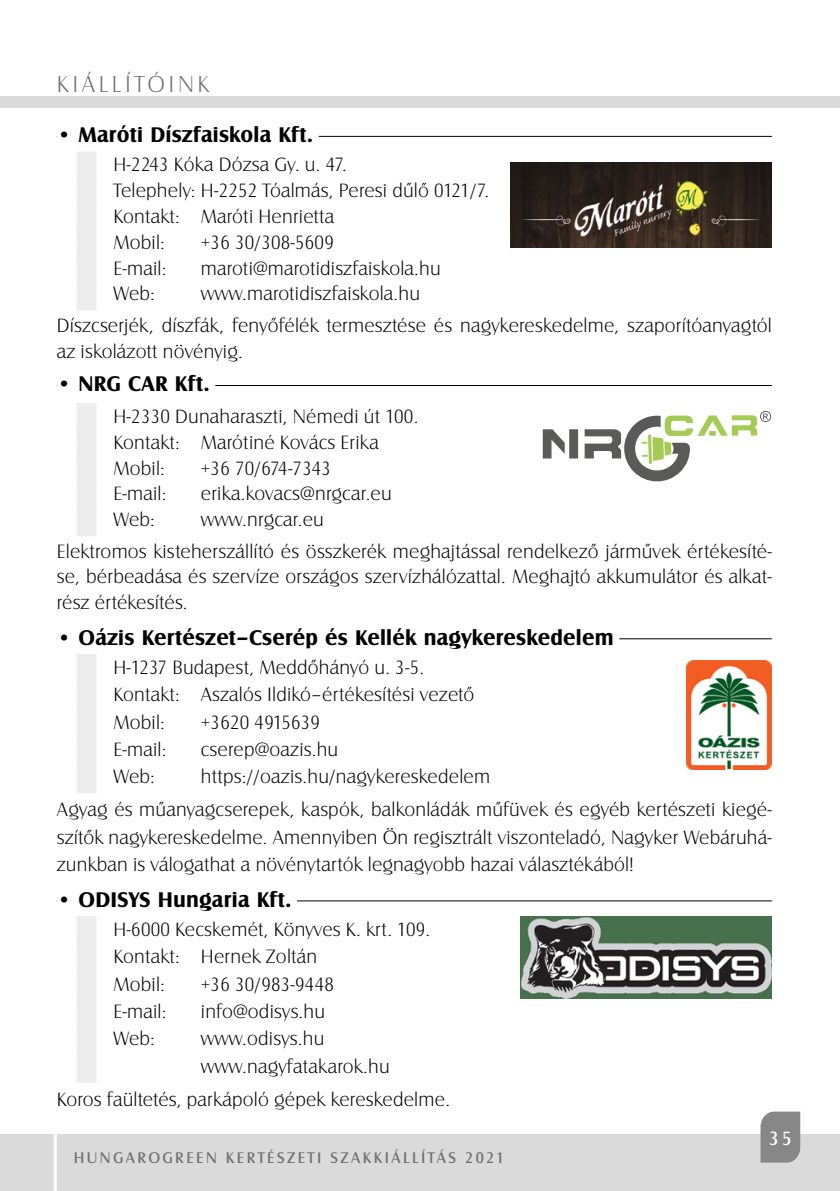
<style>
.page{position:relative;width:840px;height:1191px;background:#fff}
.page>*{position:absolute;margin:0;border:0;box-sizing:border-box;transform-origin:0 0}
.t1{font:24px "Castle Ligh";letter-spacing:.15em;color:#706f6f}
.t2{font:700 22px "Castle";letter-spacing:.01em;color:#000}
.t3{font:20px/25.8px "Castle Ligh";letter-spacing:.01em;color:#000}
.t4{font:20px "Castle";color:#fff}
.t5{font:16px "Castle";letter-spacing:.15em;color:#706f6f}
</style>
<div class="page">
<div style="left:0;top:1134px;width:839px;height:57px;background:#dadada"></div>
<div style="left:0;top:96px;width:839px;height:12px;background:#dadada"></div>
<hr style="left:54px;top:1133px;width:3px;height:58px;background:#fff">
<svg style="left:760px;top:1111px;width:39px;height:51px;background:#8d8d8d"></svg>
<hr style="left:57px;top:136px;width:714px;height:1px;background:#000">
<div style="left:57px;top:131px;width:261px;height:10px;background:#fff"></div>
<div style="left:77px;top:152px;width:19px;height:30px;background:#ededed"></div>
<div style="left:77px;top:177px;width:19px;height:30px;background:#ededed"></div>
<div style="left:77px;top:203px;width:19px;height:30px;background:#ededed"></div>
<div style="left:77px;top:229px;width:19px;height:30px;background:#ededed"></div>
<div style="left:77px;top:255px;width:19px;height:30px;background:#ededed"></div>
<div style="left:77px;top:280px;width:19px;height:30px;background:#ededed"></div>
<hr style="left:57px;top:385px;width:714px;height:1px;background:#000">
<div style="left:57px;top:380px;width:158px;height:10px;background:#fff"></div>
<div style="left:77px;top:403px;width:19px;height:30px;background:#ededed"></div>
<div style="left:77px;top:429px;width:19px;height:30px;background:#ededed"></div>
<div style="left:77px;top:454px;width:19px;height:30px;background:#ededed"></div>
<div style="left:77px;top:480px;width:19px;height:30px;background:#ededed"></div>
<div style="left:77px;top:506px;width:19px;height:30px;background:#ededed"></div>
<hr style="left:57px;top:638px;width:714px;height:1px;background:#000">
<div style="left:57px;top:633px;width:562px;height:10px;background:#fff"></div>
<div style="left:77px;top:654px;width:19px;height:30px;background:#ededed"></div>
<div style="left:77px;top:681px;width:19px;height:30px;background:#ededed"></div>
<div style="left:77px;top:708px;width:19px;height:30px;background:#ededed"></div>
<div style="left:77px;top:736px;width:19px;height:30px;background:#ededed"></div>
<div style="left:77px;top:763px;width:19px;height:30px;background:#ededed"></div>
<hr style="left:57px;top:900px;width:714px;height:1px;background:#000">
<div style="left:57px;top:895px;width:240px;height:10px;background:#fff"></div>
<div style="left:77px;top:916px;width:19px;height:30px;background:#ededed"></div>
<div style="left:77px;top:943px;width:19px;height:30px;background:#ededed"></div>
<div style="left:77px;top:970px;width:19px;height:30px;background:#ededed"></div>
<div style="left:77px;top:998px;width:19px;height:30px;background:#ededed"></div>
<div style="left:77px;top:1025px;width:19px;height:30px;background:#ededed"></div>
<div style="left:77px;top:1053px;width:19px;height:30px;background:#ededed"></div>
<img style="left:510px;top:163px;width:261px;height:84px">
<svg style="left:542px;top:411px;width:228px;height:71px"></svg>
<img style="left:686px;top:660px;width:85px;height:110px">
<img style="left:520px;top:916px;width:251px;height:82px">
<p class="t1" style="left:57px;top:71px;width:154px">KIÁLLÍTÓINK</p>
<p class="t2" style="left:57px;top:122px;width:258px">• Maróti Díszfaiskola Kft.</p>
<p class="t3" style="left:113px;top:152px;width:377px">H-2243 Kóka Dózsa Gy. u. 47.<br>Telephely: H-2252 Tóalmás, Peresi dûlô 0121/7.<br>Kontakt: Maróti Henrietta<br>Mobil:</p>
<p class="t3" style="left:201px;top:229px;width:134px">+36 30/308-5609</p>
<p class="t3" style="left:113px;top:255px;width:54px">E-mail:</p>
<p class="t3" style="left:201px;top:255px;width:241px">maroti@marotidiszfaiskola.hu</p>
<p class="t3" style="left:113px;top:281px;width:43px">Web:</p>
<p class="t3" style="left:57px;top:278px;width:716px;line-height:31.4px;text-indent:144px">www.marotidiszfaiskola.hu<br>Díszcserjék, díszfák, fenyôfélék termesztése és nagykereskedelme, szaporítóanyagtól</p>
<p class="t3" style="left:57px;top:338px;width:187px">az iskolázott növényig.</p>
<p class="t2" style="left:57px;top:371px;width:154px">• NRG CAR Kft.</p>
<p class="t3" style="left:113px;top:403px;width:306px">H-2330 Dunaharaszti, Némedi út 100.<br>Kontakt: Marótiné Kovács Erika<br>Mobil:</p>
<p class="t3" style="left:201px;top:455px;width:131px">+36 70/674-7343</p>
<p class="t3" style="left:113px;top:481px;width:54px">E-mail:</p>
<p class="t3" style="left:201px;top:481px;width:192px">erika.kovacs@nrgcar.eu</p>
<p class="t3" style="left:113px;top:506px;width:43px">Web:</p>
<p class="t3" style="left:57px;top:504px;width:716px;line-height:31.4px;text-indent:144px">www.nrgcar.eu<br>Elektromos kisteherszállító és összkerék meghajtással rendelkezô jármûvek értékesíté-</p>
<p class="t3" style="left:57px;top:564px;width:716px">se, bérbeadása és szervíze országos szervízhálózattal. Meghajtó akkumulátor és alkat&shy;rész értékesítés.</p>
<p class="t2" style="left:57px;top:625px;width:558px">• Oázis Kertészet–Cserép és Kellék nagykereskedelem</p>
<p class="t3" style="left:113px;top:653px;width:362px;line-height:27.4px">H-1237 Budapest, Meddôhányó u. 3-5.<br>Kontakt: Aszalós Ildikó–értékesítési vezetô<br>Mobil:</p>
<p class="t3" style="left:201px;top:709px;width:121px">+3620 4915639</p>
<p class="t3" style="left:113px;top:736px;width:54px">E-mail:</p>
<p class="t3" style="left:201px;top:736px;width:139px">cserep@oazis.hu</p>
<p class="t3" style="left:113px;top:764px;width:43px">Web:</p>
<p class="t3" style="left:57px;top:760px;width:716px;line-height:33px;text-indent:144px">https://oazis.hu/nagykereskedelem<br>Agyag és mûanyagcserepek, kaspók, balkonládák mûfüvek és egyéb kertészeti kiegé-</p>
<p class="t3" style="left:57px;top:823px;width:716px;line-height:27.4px">szítôk nagykereskedelme. Amennyiben Ön regisztrált viszonteladó, Nagyker Webáruhá&shy;zunkban is válogathat a növénytartók legnagyobb hazai választékából!</p>
<p class="t2" style="left:57px;top:887px;width:236px">• ODISYS Hungaria Kft.</p>
<p class="t3" style="left:113px;top:915px;width:318px;line-height:27.4px">H-6000 Kecskemét, Könyves K. krt. 109.<br>Kontakt: Hernek Zoltán<br>Mobil:</p>
<p class="t3" style="left:201px;top:971px;width:134px">+36 30/983-9448</p>
<p class="t3" style="left:113px;top:998px;width:54px">E-mail:</p>
<p class="t3" style="left:201px;top:998px;width:126px">info@odisys.hu</p>
<p class="t3" style="left:113px;top:1025px;width:43px">Web:</p>
<p class="t3" style="left:201px;top:1025px;width:190px;line-height:27.4px">www.odisys.hu www.nagyfatakarok.hu</p>
<p class="t3" style="left:57px;top:1086px;width:394px">Koros faültetés, parkápoló gépek kereskedelme.</p>
<p class="t5" style="left:74px;top:1148px;width:431px">HUNGAROGREEN KERTÉSZETI SZAKKIÁLLÍTÁS 2021</p>
<p class="t4" style="left:768px;top:1127px;width:25px">35</p>
</div>
